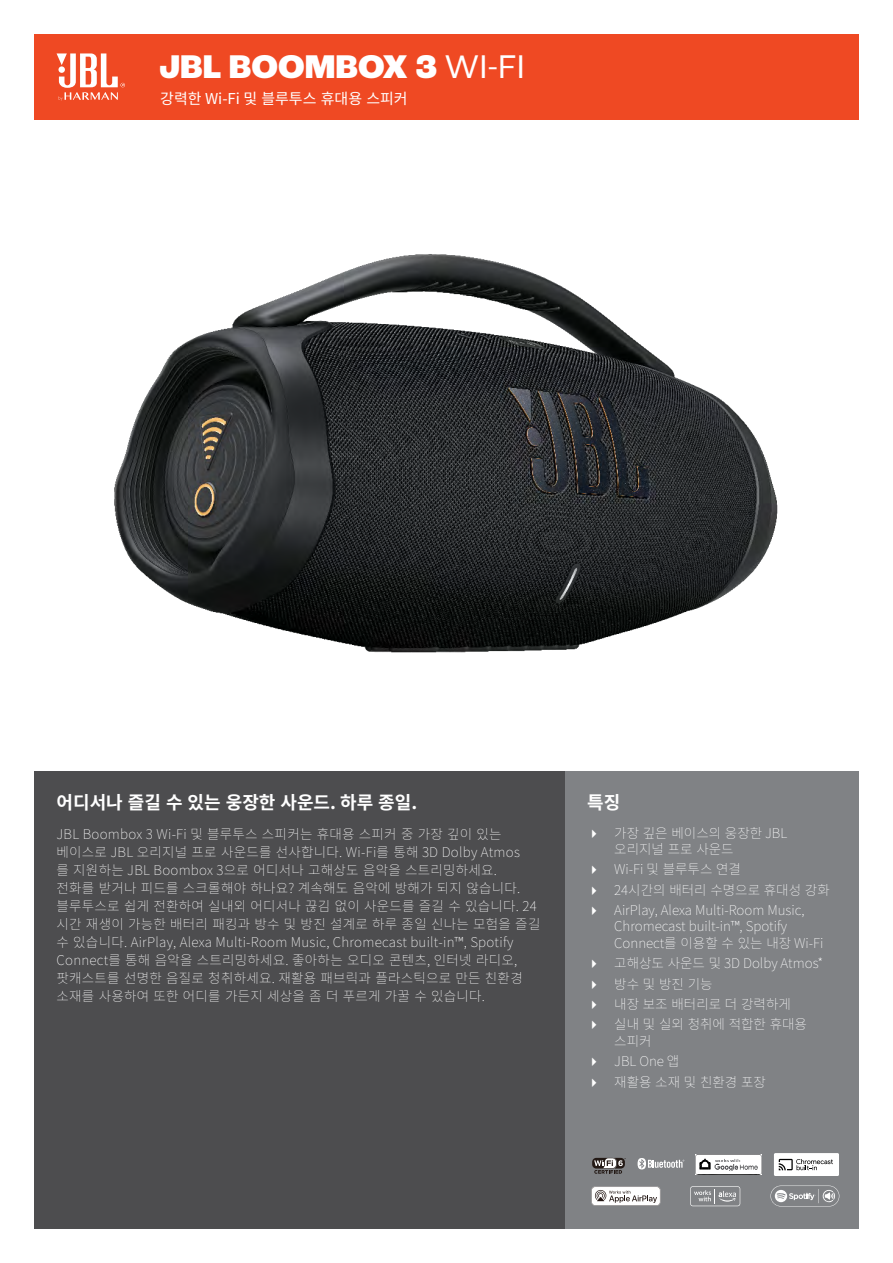
<style>
.page{position:relative;width:893px;height:1263px;background:#fff}
.page>*{position:absolute;margin:0;border:0;box-sizing:border-box;transform-origin:0 0}
.t1{font:800 34.5px "Roc Grotesk";color:#fff}
.t2{font:700 18px "Noto Sans CJ Kkr";color:#fff}
.t3{font:15px "Noto Sans CJ Kkr";color:#fff}
.t4{font:100 13.5px/18px "Noto Sans CJ Kkr";letter-spacing:.02em;color:#fff}
.t5{font:100 13.5px/20.4px "Noto Sans CJ Kkr";color:#fff}
.s1{font-weight:400}
</style>
<div class="page">
<img style="left:114px;top:254px;width:664px;height:399px">
<div style="left:565px;top:772px;width:294px;height:457px;background:#808285"></div>
<div style="left:34px;top:772px;width:531px;height:457px;background:#4d4d4f"></div>
<div style="left:34px;top:34px;width:825px;height:85px;background:#ef4923"></div>
<svg style="left:57px;top:53px;width:68px;height:48px"></svg>
<svg style="left:770px;top:1185px;width:70px;height:21px"></svg>
<svg style="left:690px;top:1186px;width:50px;height:20px"></svg>
<svg style="left:591px;top:1186px;width:69px;height:19px"></svg>
<div style="left:774px;top:1153px;width:65px;height:23px;background:#fff;border-radius:2px"></div>
<svg style="left:779px;top:1159px;width:54px;height:11px"></svg>
<div style="left:592px;top:1158px;width:24px;height:10px;background:#231915;border-radius:4px"></div>
<svg style="left:594px;top:1158px;width:32px;height:16px"></svg>
<svg style="left:638px;top:1158px;width:46px;height:11px"></svg>
<img style="left:696px;top:1154px;width:66px;height:21px">
<h1 class="t1" style="left:159px;top:45px;width:368px">JBL BOOMBOX 3 <span class="s1">WI-FI</span></h1>
<p class="t3" style="left:160px;top:90px;width:249px">강력한 Wi-Fi 및 블루투스 휴대용 스피커</p>
<h2 class="t2" style="left:57px;top:792px;width:362px">어디서나 즐길 수 있는 웅장한 사운드. 하루 종일.</h2>
<p class="t4" style="left:57px;top:826px;width:485px">JBL Boombox 3 Wi-Fi 및 블루투스 스피커는 휴대용 스피커 중 가장 깊이 있는 베이스로 JBL 오리지널 프로 사운드를 선사합니다. Wi-Fi를 통해 3D Dolby Atmos<br>를 지원하는 JBL Boombox 3으로 어디서나 고해상도 음악을 스트리밍하세요.<br>전화를 받거나 피드를 스크롤해야 하나요? 계속해도 음악에 방해가 되지 않습니다. 블루투스로 쉽게 전환하여 실내외 어디서나 끊김 없이 사운드를 즐길 수 있습니다. 24 시간 재생이 가능한 배터리 패킹과 방수 및 방진 설계로 하루 종일 신나는 모험을 즐길 수 있습니다. AirPlay, Alexa Multi-Room Music, Chromecast built-in™, Spotify Connect를 통해 음악을 스트리밍하세요. 좋아하는 오디오 콘텐츠, 인터넷 라디오, 팟캐스트를 선명한 음질로 청취하세요. 재활용 패브릭과 플라스틱으로 만든 친환경 소재를 사용하여 또한 어디를 가든지 세상을 좀 더 푸르게 가꿀 수 있습니다.</p>
<h2 class="t2" style="left:587px;top:792px;width:35px">특징</h2>
<p class="t5" style="left:614px;top:825px;width:175px;line-height:16.2px">가장 깊은 베이스의 웅장한 JBL 오리지널 프로 사운드</p>
<p class="t5" style="left:614px;top:859px;width:217px">Wi-Fi 및 블루투스 연결<br>24시간의 배터리 수명으로 휴대성 강화<br>AirPlay, Alexa Multi-Room Music,</p>
<p class="t5" style="left:614px;top:919px;width:211px;line-height:16.2px">Chromecast built-in™, Spotify<br>Connect를 이용할 수 있는 내장 Wi-Fi</p>
<p class="t5" style="left:614px;top:953px;width:211px">고해상도 사운드 및 3D Dolby Atmos* 방수 및 방진 기능<br>내장 보조 배터리로 더 강력하게<br>실내 및 실외 청취에 적합한 휴대용</p>
<p class="t5" style="left:614px;top:1031px;width:153px">스피커<br>JBL One 앱<br>재활용 소재 및 친환경 포장</p>
</div>
